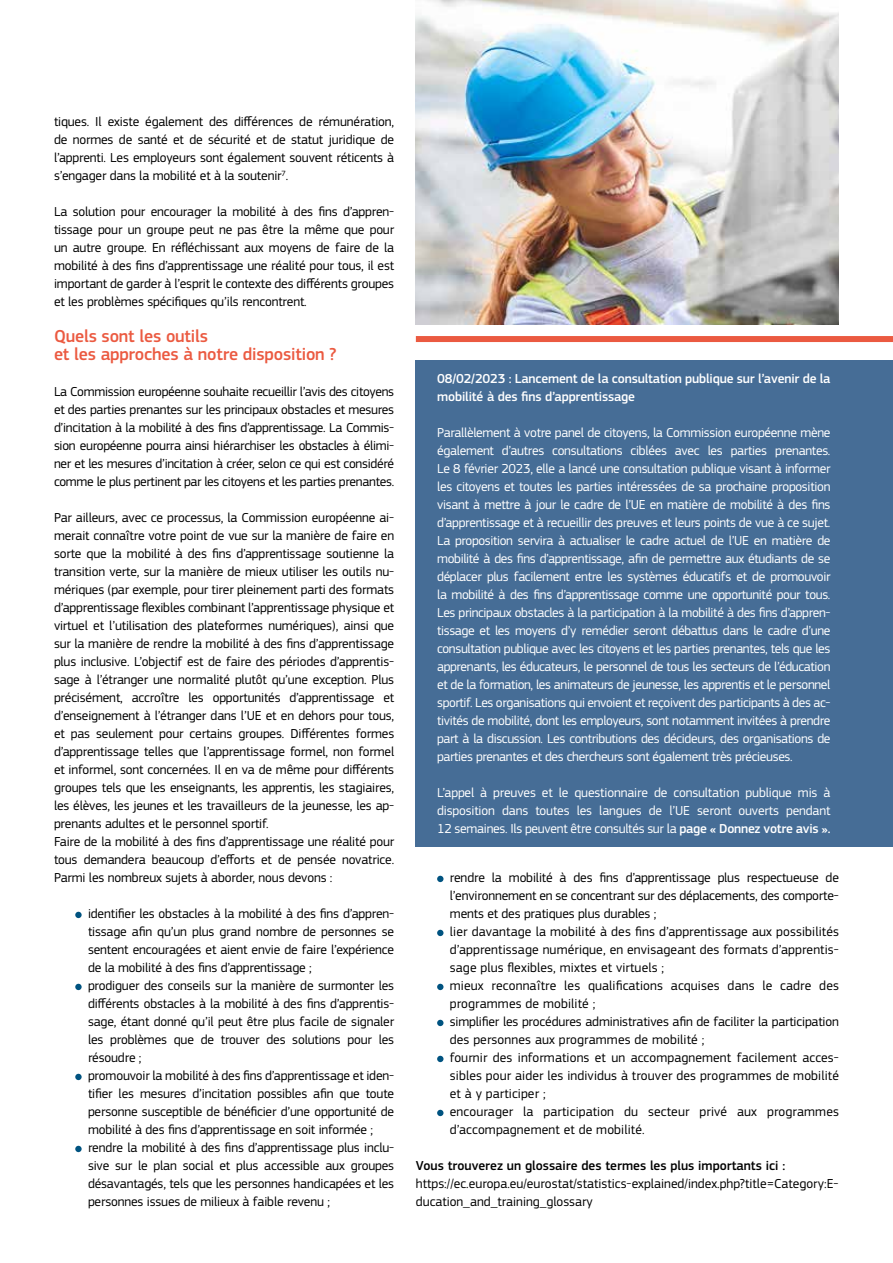
<style>
.page{position:relative;width:893px;height:1263px;background:#fff}
.page>*{position:absolute;margin:0;border:0;box-sizing:border-box;transform-origin:0 0}
.t1{font:500 18px/18px "EC Square Sans Pro";letter-spacing:-.01em;color:#eb5a41}
.t2{font:13.5px/18px "EC Square Sans Pro";letter-spacing:-.01em;color:#000;text-align:justify}
.t3{font:13.5px/18px "EC Square Sans Pro";letter-spacing:-.025em;color:#fff;text-align:justify}
.t4{font:13.5px/18px "EC Square Sans Pro";letter-spacing:.01em;color:#000}
.t5{font:500 13.5px/18px "EC Square Sans Pro";letter-spacing:-.01em;color:#fff}
.t6{font:500 13.5px "EC Square Sans Pro";color:#000}
.s1{font-weight:500}
</style>
<div class="page">
<img style="left:415px;top:0;width:424px;height:324px">
<div style="left:416px;top:336px;width:477px;height:6px;background:#eb5a41"></div>
<div style="left:75px;top:912px;width:7px;height:6px;background:#005380;border-radius:50%"></div>
<div style="left:75px;top:984px;width:7px;height:6px;background:#005380;border-radius:50%"></div>
<div style="left:75px;top:1074px;width:7px;height:6px;background:#005380;border-radius:50%"></div>
<div style="left:75px;top:1146px;width:7px;height:6px;background:#005380;border-radius:50%"></div>
<div style="left:415px;top:360px;width:478px;height:486px;background:#466d96"></div>
<svg style="left:437px;top:876px;width:6px;height:6px"></svg>
<svg style="left:437px;top:930px;width:6px;height:6px"></svg>
<svg style="left:437px;top:984px;width:6px;height:6px"></svg>
<svg style="left:437px;top:1020px;width:6px;height:6px"></svg>
<svg style="left:437px;top:1056px;width:6px;height:6px"></svg>
<svg style="left:437px;top:1110px;width:6px;height:6px"></svg>
<p class="t2" style="left:54px;top:113px;width:342px">tiques. Il existe également des différences de rémunération, de normes de santé et de sécurité et de statut juridique de l’apprenti. Les employeurs sont également souvent réticents à s’engager dans la mobilité et à la soutenir<sup>7</sup>.</p>
<p class="t2" style="left:54px;top:203px;width:342px">La solution pour encourager la mobilité à des fins d’appren&shy;tissage pour un groupe peut ne pas être la même que pour un autre groupe. En réfléchissant aux moyens de faire de la mobilité à des fins d’apprentissage une réalité pour tous, il est important de garder à l’esprit le contexte des différents groupes et les problèmes spécifiques qu’ils rencontrent.</p>
<h1 class="t1" style="left:54px;top:327px;width:284px">Quels sont les outils<br>et les approches à notre disposition ?</h1>
<p class="t2" style="left:54px;top:383px;width:342px">La Commission européenne souhaite recueillir l’avis des citoyens et des parties prenantes sur les principaux obstacles et mesures d’incitation à la mobilité à des fins d’apprentissage. La Commis&shy;sion européenne pourra ainsi hiérarchiser les obstacles à élimi&shy;ner et les mesures d’incitation à créer, selon ce qui est considéré comme le plus pertinent par les citoyens et les parties prenantes.</p>
<p class="t2" style="left:54px;top:509px;width:342px;text-align:left">Par ailleurs, avec ce processus, la Commission européenne ai&shy;merait connaître votre point de vue sur la manière de faire en sorte que la mobilité à des fins d’apprentissage soutienne la transition verte, sur la manière de mieux utiliser les outils nu&shy;mériques (par exemple, pour tirer pleinement parti des formats d’apprentissage flexibles combinant l’apprentissage physique et virtuel et l’utilisation des plateformes numériques), ainsi que sur la manière de rendre la mobilité à des fins d’apprentissage plus inclusive. L’objectif est de faire des périodes d’apprentis&shy;sage à l’étranger une normalité plutôt qu’une exception. Plus précisément, accroître les opportunités d’apprentissage et d’enseignement à l’étranger dans l’UE et en dehors pour tous, et pas seulement pour certains groupes. Différentes formes d’apprentissage telles que l’apprentissage formel, non formel et informel, sont concernées. Il en va de même pour différents groupes tels que les enseignants, les apprentis, les stagiaires, les élèves, les jeunes et les travailleurs de la jeunesse, les ap&shy;prenants adultes et le personnel sportif.<br>Faire de la mobilité à des fins d’apprentissage une réalité pour tous demandera beaucoup d’efforts et de pensée novatrice.<br>Parmi les nombreux sujets à aborder, nous devons :</p>
<p class="t2" style="left:88px;top:905px;width:308px;text-align:left">identifier les obstacles à la mobilité à des fins d’appren&shy;tissage afin qu’un plus grand nombre de personnes se sentent encouragées et aient envie de faire l’expérience de la mobilité à des fins d’apprentissage ;<br>prodiguer des conseils sur la manière de surmonter les différents obstacles à la mobilité à des fins d’apprentis&shy;sage, étant donné qu’il peut être plus facile de signaler les problèmes que de trouver des solutions pour les résoudre ;<br>promouvoir la mobilité à des fins d’apprentissage et iden&shy;tifier les mesures d’incitation possibles afin que toute personne susceptible de bénéficier d’une opportunité de mobilité à des fins d’apprentissage en soit informée ; rendre la mobilité à des fins d’apprentissage plus inclu&shy;sive sur le plan social et plus accessible aux groupes désavantagés, tels que les personnes handicapées et les personnes issues de milieux à faible revenu ;</p>
<p class="t5" style="left:437px;top:370px;width:395px">08/02/2023 : Lancement de la consultation publique sur l’avenir de la mobilité à des fins d’apprentissage</p>
<p class="t3" style="left:437px;top:424px;width:395px">Parallèlement à votre panel de citoyens, la Commission européenne mène également d’autres consultations ciblées avec les parties prenantes.<br>Le 8 février 2023, elle a lancé une consultation publique visant à informer les citoyens et toutes les parties intéressées de sa prochaine proposition visant à mettre à jour le cadre de l’UE en matière de mobilité à des fins d’apprentissage et à recueillir des preuves et leurs points de vue à ce sujet.<br>La proposition servira à actualiser le cadre actuel de l’UE en matière de mobilité à des fins d’apprentissage, afin de permettre aux étudiants de se déplacer plus facilement entre les systèmes éducatifs et de promouvoir la mobilité à des fins d’apprentissage comme une opportunité pour tous.<br>Les principaux obstacles à la participation à la mobilité à des fins d’appren&shy;tissage et les moyens d’y remédier seront débattus dans le cadre d’une consultation publique avec les citoyens et les parties prenantes, tels que les apprenants, les éducateurs, le personnel de tous les secteurs de l’éducation et de la formation, les animateurs de jeunesse, les apprentis et le personnel sportif. Les organisations qui envoient et reçoivent des participants à des ac&shy;tivités de mobilité, dont les employeurs, sont notamment invitées à prendre part à la discussion. Les contributions des décideurs, des organisations de parties prenantes et des chercheurs sont également très précieuses.</p>
<p class="t3" style="left:437px;top:784px;width:395px">L’appel à preuves et le questionnaire de consultation publique mis à disposition dans toutes les langues de l’UE seront ouverts pendant 12 semaines. Ils peuvent être consultés sur la <span class="s1">page « Donnez votre avis ».</span></p>
<p class="t4" style="left:450px;top:869px;width:391px">rendre la mobilité à des fins d’apprentissage plus respectueuse de l’environnement en se concentrant sur des déplacements, des comporte&shy;ments et des pratiques plus durables ;<br>lier davantage la mobilité à des fins d’apprentissage aux possibilités d’apprentissage numérique, en envisageant des formats d’apprentis&shy;sage plus flexibles, mixtes et virtuels ;<br>mieux reconnaître les qualifications acquises dans le cadre des programmes de mobilité ;<br>simplifier les procédures administratives afin de faciliter la participation des personnes aux programmes de mobilité ;<br>fournir des informations et un accompagnement facilement acces&shy;sibles pour aider les individus à trouver des programmes de mobilité et à y participer ;<br>encourager la participation du secteur privé aux programmes d’accompagnement et de mobilité.</p>
<p class="t6" style="left:416px;top:1158px;width:371px">Vous trouverez un glossaire des termes les plus importants ici :</p>
<p class="t2" style="left:416px;top:1175px;width:424px">https://ec.europa.eu/eurostat/statistics-explained/index.php?title=Category:E&shy;ducation_and_training_glossary</p>
</div>
